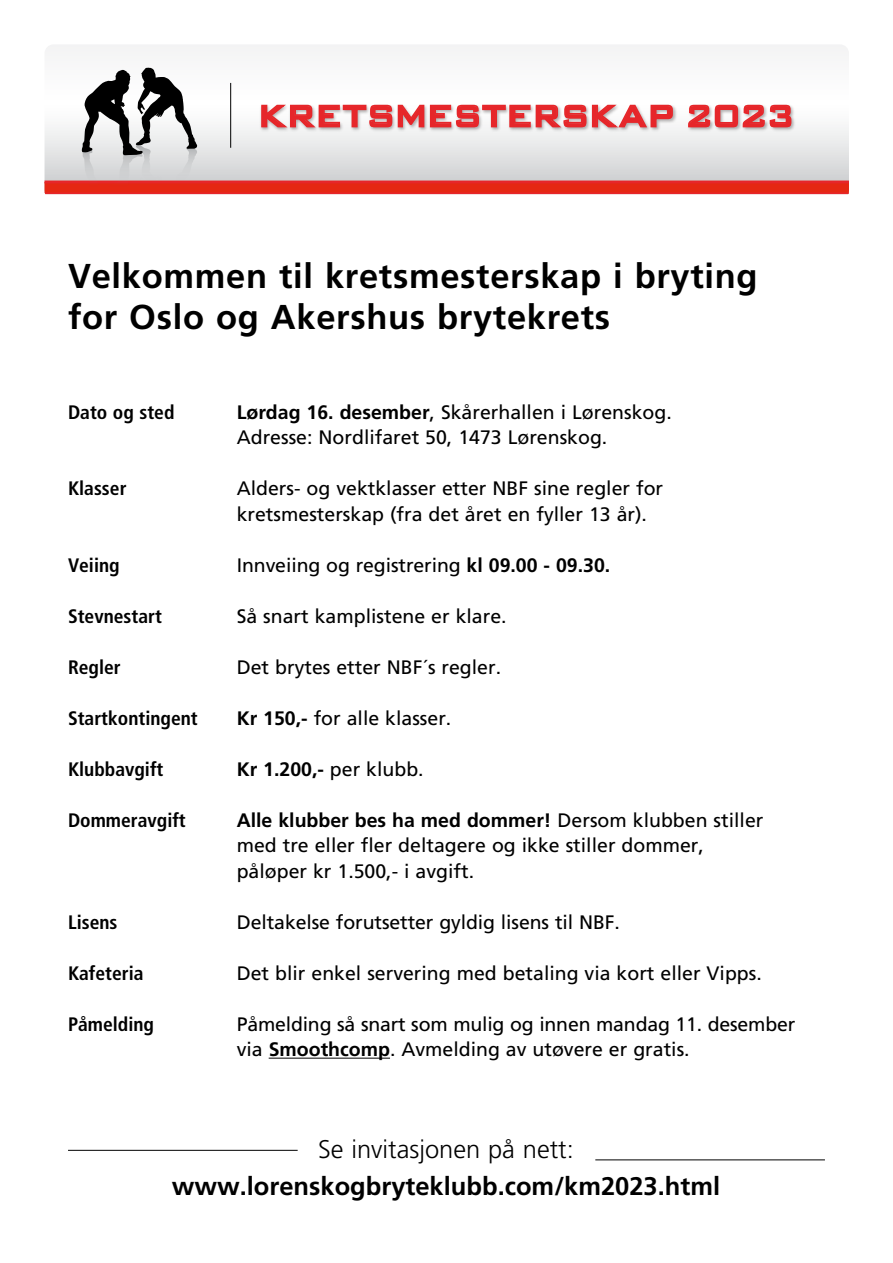
<style>
.page{position:relative;width:893px;height:1263px;background:#fff}
.page>*{position:absolute;margin:0;border:0;box-sizing:border-box;transform-origin:0 0}
.t1{font:500 40.65px "Bank Gothic";letter-spacing:-.035em;color:#e6262a;scale:.91 1}
.t2{font:700 34.5px/41.4px "Frutiger LT";letter-spacing:.02em;color:#000}
.t3{font:700 25.5px "Frutiger LT";color:#000}
.t4{font:300 25.5px "Frutiger LT";color:#000}
.t5{font:19.5px/25.5px "Frutiger LT";color:#000}
.t6{font:700 condensed 19.5px "Frutiger LT";color:#000}
.t7{font:700 19.5px "Frutiger LT";color:#000}
.s1{font-weight:700}
.s2{font-weight:400}
</style>
<div class="page">
<div style="left:45px;top:45px;width:803px;height:23px;background:#f6f6f6"></div>
<svg style="left:45px;top:68px;width:804px;height:126px"></svg>
<hr style="left:269px;top:1058px;width:121px;height:1px;background:#000">
<hr style="left:68px;top:1150px;width:230px;height:1px;background:#000">
<hr style="left:595px;top:1159px;width:230px;height:1px;background:#000">
<hr style="left:230px;top:83px;width:1px;height:65px;background:#000">
<h1 class="t1" style="left:257px;top:84px;width:593px">KRETSMESTERSKAP 2023</h1>
<h2 class="t2" style="left:68px;top:255px;width:691px">Velkommen til kretsmesterskap i bryting for Oslo og Akershus brytekrets</h2>
<p class="t6" style="left:68px;top:400px;width:108px">Dato og sted</p>
<p class="t6" style="left:68px;top:477px;width:60px">Klasser</p>
<p class="t6" style="left:68px;top:553px;width:53px">Veiing</p>
<p class="t6" style="left:68px;top:604px;width:95px">Stevnestart</p>
<p class="t6" style="left:68px;top:655px;width:54px">Regler</p>
<p class="t6" style="left:68px;top:706px;width:131px">Startkontingent</p>
<p class="t6" style="left:68px;top:757px;width:97px">Klubbavgift</p>
<p class="t6" style="left:68px;top:808px;width:119px">Dommeravgift</p>
<p class="t6" style="left:68px;top:910px;width:51px">Lisens</p>
<p class="t6" style="left:68px;top:961px;width:77px">Kafeteria</p>
<p class="t6" style="left:68px;top:1012px;width:87px">Påmelding</p>
<p class="t5" style="left:237px;top:399px;width:437px"><span class="s1">Lørdag 16. desember</span>, Skårerhallen i Lørenskog.<br>Adresse: Nordlifaret 50, 1473 Lørenskog.</p>
<p class="t5" style="left:237px;top:476px;width:428px">Alders- og vektklasser etter NBF sine regler for kretsmesterskap (fra det året en fyller 13 år).</p>
<p class="t5" style="left:237px;top:552px;width:375px">Innveiing og registrering <span class="s1">kl 09.00 - 09.30.</span></p>
<p class="t5" style="left:237px;top:603px;width:271px">Så snart kamplistene er klare.</p>
<p class="t5" style="left:237px;top:654px;width:266px">Det brytes etter NBF´s regler.</p>
<p class="t5" style="left:237px;top:705px;width:216px"><span class="s1">Kr 150,-</span> for alle klasser.</p>
<p class="t7" style="left:237px;top:757px;width:188px">Kr 1.200,- <span class="s2">per klubb.</span></p>
<p class="t5" style="left:237px;top:807px;width:528px"><span class="s1">Alle klubber bes ha med dommer!</span> Dersom klubben stiller med tre eller fler deltagere og ikke stiller dommer, påløper kr 1.500,- i avgift.</p>
<p class="t5" style="left:237px;top:909px;width:385px">Deltakelse forutsetter gyldig lisens til NBF.</p>
<p class="t5" style="left:237px;top:960px;width:527px">Det blir enkel servering med betaling via kort eller Vipps.</p>
<p class="t5" style="left:237px;top:1011px;width:560px">Påmelding så snart som mulig og innen mandag 11. desember via <span class="s1">Smoothcomp</span>. Avmelding av utøvere er gratis.</p>
<h3 class="t4" style="left:318px;top:1135px;width:257px">Se invitasjonen på nett:</h3>
<h3 class="t3" style="left:172px;top:1171px;width:550px">www.lorenskogbryteklubb.com/km2023.html</h3>
</div>
